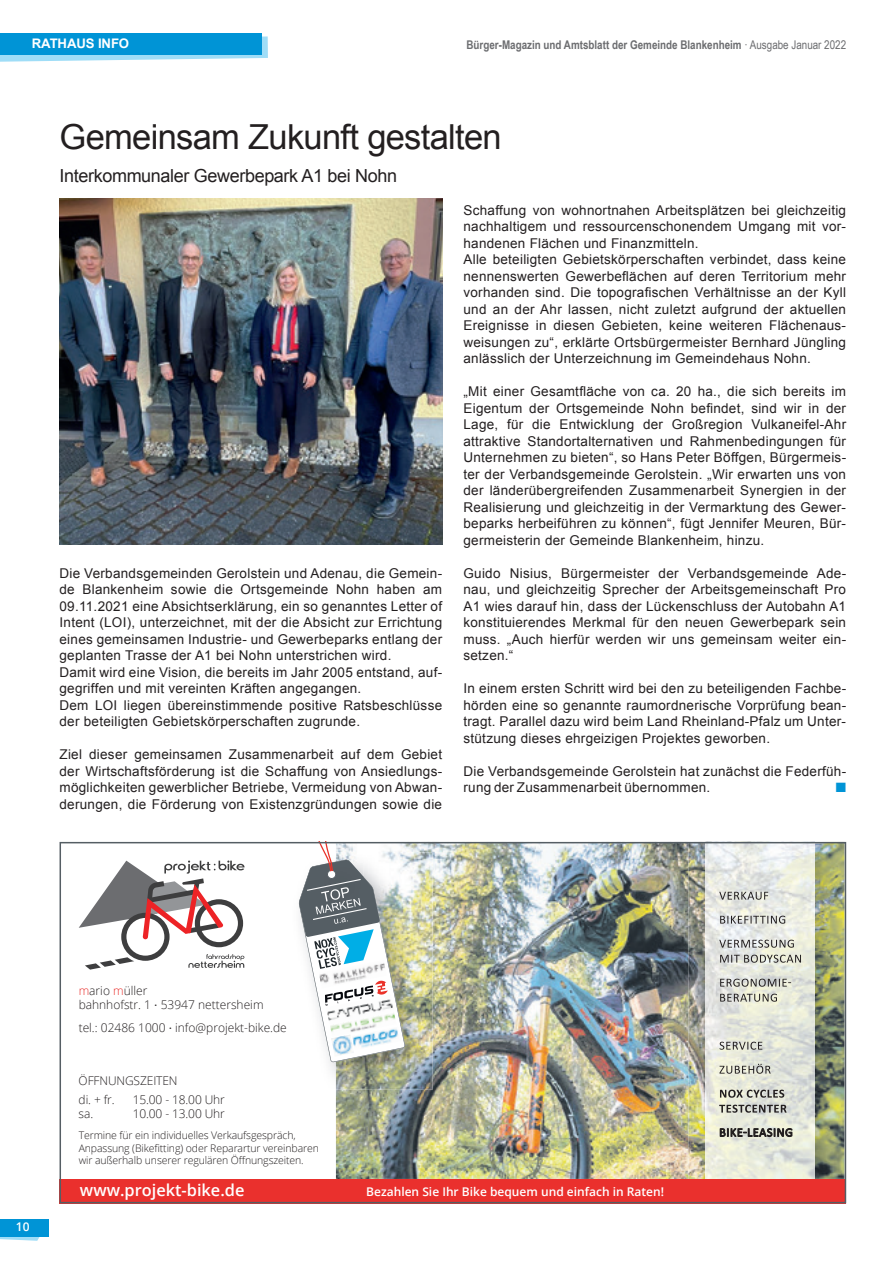
<style>
.page{position:relative;width:893px;height:1263px;background:#fff}
.page>*{position:absolute;margin:0;border:0;box-sizing:border-box;transform-origin:0 0}
.t1{font:34.5px "Arial";letter-spacing:-.02em;color:#231f20}
.t2{font:18px "Arial";letter-spacing:-.02em;color:#231f20}
.t3{font:600 16.35px "Open Sans";color:#fff}
.t4{font:13.5px/16.5px "Arial";letter-spacing:.02em;color:#231f20;text-align:justify}
.t5{font:13.5px "Zapf Dingbats ITC";color:#0094d6}
.t6{font:700 13.2px "Arial";letter-spacing:-.01em;color:#fff}
.t7{font:300 12px/18.6px "Open Sans";color:#231f20}
.t8{font:700 12px "Arial Narrow";color:#6c6d70}
.t9{font:600 12px "Open Sans";color:#fff}
.t10{font:300 10.5px/12.6px "Open Sans";letter-spacing:-.01em;color:#231f20}
.s1{font-weight:400}
.s2{color:#ea302d}
.s3{font-family:"Helvetica Neue";font-weight:400}
</style>
<div class="page">
<svg style="left:0;top:1221px;width:49px;height:20px"></svg>
<div style="left:0;top:1219px;width:48px;height:17px;background:#0094d6"></div>
<img style="left:60px;top:198px;width:382px;height:347px">
<svg style="left:0;top:36px;width:268px;height:26px"></svg>
<div style="left:0;top:33px;width:261px;height:21px;background:#0094d6"></div>
<img style="left:336px;top:845px;width:352px;height:334px">
<img style="left:688px;top:845px;width:155px;height:334px">
<img style="left:706px;top:845px;width:108px;height:334px">
<div style="left:60px;top:1179px;width:786px;height:24px;background:#ea302d"></div>
<svg style="left:188px;top:954px;width:56px;height:14px"></svg>
<div style="left:195px;top:899px;width:48px;height:48px;background:#3e3e3f;border-radius:50%"></div>
<div style="left:200px;top:904px;width:38px;height:38px;background:#fff;border-radius:50%"></div>
<svg style="left:121px;top:913px;width:49px;height:48px"></svg>
<div style="left:126px;top:918px;width:38px;height:38px;background:#fff;border-radius:50%"></div>
<svg style="left:79px;top:860px;width:165px;height:79px"></svg>
<svg style="left:85px;top:957px;width:49px;height:13px"></svg>
<svg style="left:719px;top:892px;width:49px;height:8px"></svg>
<svg style="left:720px;top:916px;width:65px;height:8px"></svg>
<svg style="left:719px;top:940px;width:75px;height:8px"></svg>
<svg style="left:720px;top:955px;width:81px;height:8px"></svg>
<svg style="left:720px;top:979px;width:71px;height:8px"></svg>
<svg style="left:720px;top:994px;width:57px;height:8px"></svg>
<svg style="left:719px;top:1042px;width:43px;height:8px"></svg>
<svg style="left:719px;top:1064px;width:52px;height:10px"></svg>
<svg style="left:720px;top:1126px;width:72px;height:13px"></svg>
<svg style="left:720px;top:1090px;width:64px;height:8px"></svg>
<svg style="left:719px;top:1105px;width:68px;height:8px"></svg>
<img style="left:298px;top:852px;width:135px;height:238px">
<svg style="left:299px;top:845px;width:106px;height:217px"></svg>
<img style="left:330px;top:1012px;width:66px;height:25px">
<img style="left:352px;top:1027px;width:49px;height:23px">
<img style="left:319px;top:960px;width:68px;height:28px">
<img style="left:326px;top:994px;width:68px;height:31px">
<img style="left:331px;top:1034px;width:23px;height:23px">
<div style="left:60px;top:842px;width:786px;height:361px;border:2px solid #555e64"></div>
<p class="t6" style="left:32px;top:35px;width:99px">RATHAUS INFO</p>
<p class="t8" style="left:466px;top:36px;width:381px">Bürger-Magazin und Amtsblatt der Gemeinde Blankenheim <span class="s1">· Ausgabe Januar 2022</span></p>
<h1 class="t1" style="left:60px;top:114px;width:444px">Gemeinsam Zukunft gestalten</h1>
<h2 class="t2" style="left:60px;top:164px;width:339px">Interkommunaler Gewerbepark A1 bei Nohn</h2>
<p class="t4" style="left:60px;top:565px;width:384px;text-align:left">Die Verbandsgemeinden Gerolstein und Adenau, die Gemein&shy;de Blankenheim sowie die Ortsgemeinde Nohn haben am 09.11.2021 eine Absichtserklärung, ein so genanntes Letter of Intent (LOI), unterzeichnet, mit der die Absicht zur Errichtung eines gemeinsamen Industrie- und Gewerbeparks entlang der geplanten Trasse der A1 bei Nohn unterstrichen wird.<br>Damit wird eine Vision, die bereits im Jahr 2005 entstand, auf&shy;gegriffen und mit vereinten Kräften angegangen.<br>Dem LOI liegen übereinstimmende positive Ratsbeschlüsse der beteiligten Gebietskörperschaften zugrunde.</p>
<p class="t4" style="left:60px;top:746px;width:384px">Ziel dieser gemeinsamen Zusammenarbeit auf dem Gebiet der Wirtschaftsförderung ist die Schaffung von Ansiedlungs&shy;möglichkeiten gewerblicher Betriebe, Vermeidung von Abwan&shy;derungen, die Förderung von Existenzgründungen sowie die</p>
<p class="t4" style="left:463px;top:202px;width:384px;text-align:left">Schaffung von wohnortnahen Arbeitsplätzen bei gleichzeitig nachhaltigem und ressourcenschonendem Umgang mit vor&shy;handenen Flächen und Finanzmitteln.<br>Alle beteiligten Gebietskörperschaften verbindet, dass keine nennenswerten Gewerbeflächen auf deren Territorium mehr vorhanden sind. Die topografischen Verhältnisse an der Kyll und an der Ahr lassen, nicht zuletzt aufgrund der aktuellen Ereignisse in diesen Gebieten, keine weiteren Flächenaus&shy;weisungen zu“, erklärte Ortsbürgermeister Bernhard Jüngling anlässlich der Unterzeichnung im Gemeindehaus Nohn.</p>
<p class="t4" style="left:463px;top:383px;width:384px">„Mit einer Gesamtfläche von ca. 20 ha., die sich bereits im Eigentum der Ortsgemeinde Nohn befindet, sind wir in der Lage, für die Entwicklung der Großregion Vulkaneifel-Ahr attraktive Standortalternativen und Rahmenbedingungen für Unternehmen zu bieten“, so Hans Peter Böffgen, Bürgermeis&shy;ter der Verbandsgemeinde Gerolstein. „Wir erwarten uns von der länderübergreifenden Zusammenarbeit Synergien in der Realisierung und gleichzeitig in der Vermarktung des Gewer&shy;beparks herbeiführen zu können“, fügt Jennifer Meuren, Bür&shy;germeisterin der Gemeinde Blankenheim, hinzu.</p>
<p class="t4" style="left:463px;top:565px;width:384px">Guido Nisius, Bürgermeister der Verbandsgemeinde Ade&shy;nau, und gleichzeitig Sprecher der Arbeitsgemeinschaft Pro A1 wies darauf hin, dass der Lückenschluss der Autobahn A1 konstituierendes Merkmal für den neuen Gewerbepark sein muss. „Auch hierfür werden wir uns gemeinsam weiter ein&shy;setzen.“</p>
<p class="t4" style="left:463px;top:680px;width:384px">In einem ersten Schritt wird bei den zu beteiligenden Fachbe&shy;hörden eine so genannte raumordnerische Vorprüfung bean&shy;tragt. Parallel dazu wird beim Land Rheinland-Pfalz um Unter&shy;stützung dieses ehrgeizigen Projektes geworben.</p>
<p class="t4" style="left:463px;top:763px;width:384px">Die Verbandsgemeinde Gerolstein hat zunächst die Federfüh&shy;rung der Zusammenarbeit übernommen.</p>
<p class="t5" style="left:836px;top:781px;width:12px">■</p>
<p class="t7" style="left:79px;top:983px;width:186px;line-height:14.4px"><span class="s2">m</span>ario <span class="s2">m</span>üller<br>bahnhofstr. 1 <span class="s3">·</span> 53947 nettersheim</p>
<p class="t7" style="left:79px;top:1018px;width:210px">tel.: 02486 1000 <span class="s3">·</span> info@projekt-bike.de</p>
<p class="t7" style="left:79px;top:1071px;width:100px">ÖFFNUNGSZEITEN di. + fr.</p>
<p class="t7" style="left:133px;top:1090px;width:94px">15.00 - 18.00 Uhr</p>
<p class="t7" style="left:79px;top:1104px;width:16px">sa.</p>
<p class="t7" style="left:133px;top:1104px;width:94px">10.00 - 13.00 Uhr</p>
<p class="t10" style="left:79px;top:1129px;width:242px">Termine für ein individuelles Verkaufsgespräch,<br>Anpassung (Bikefitting) oder Reparartur vereinbaren wir außerhalb unserer regulären Öffnungszeiten.</p>
<p class="t9" style="left:16px;top:1218px;width:15px">10</p>
<p class="t3" style="left:80px;top:1178px;width:166px">www.projekt-bike.de</p>
<p class="t9" style="left:366px;top:1183px;width:299px">Bezahlen Sie Ihr Bike bequem und einfach in Raten!</p>
</div>
